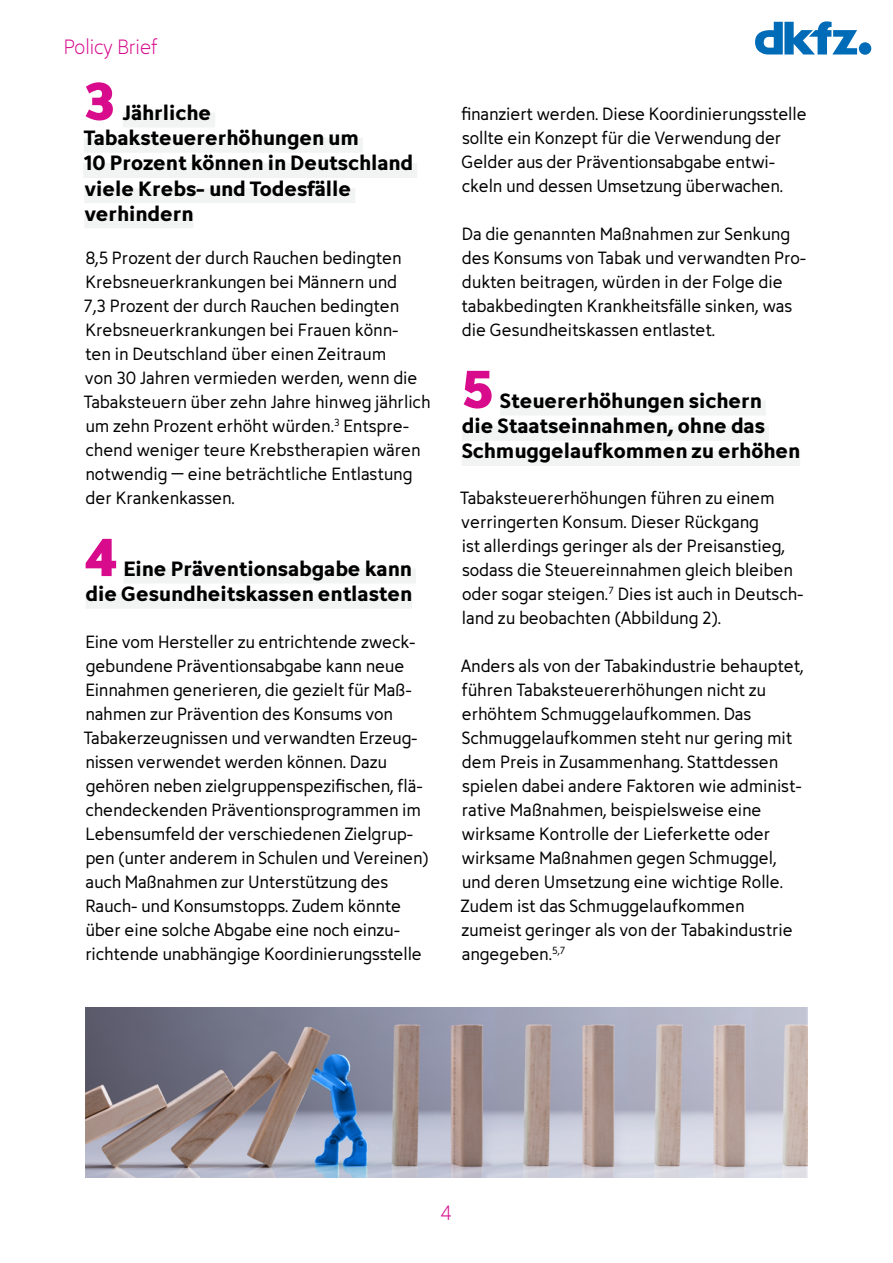
<style>
.page{position:relative;width:893px;height:1263px;background:#fff}
.page>*{position:absolute;margin:0;border:0;box-sizing:border-box;transform-origin:0 0}
.t1{font:900 54px "Avancement 2020";color:#d70b8c}
.t2{font:700 21px/25.2px "Avancement 2020";color:#000}
.t3{font:300 21px "Avancement 2020";color:#d70b8c}
.t4{font:18px/24px "Avancement 2020";color:#000}
</style>
<div class="page">
<div style="left:859px;top:42px;width:12px;height:13px;background:#006bb7;border-radius:50%"></div>
<svg style="left:755px;top:21px;width:102px;height:33px"></svg>
<div style="left:123px;top:113px;width:92px;height:15px;background:#f2f3f3"></div>
<div style="left:84px;top:138px;width:279px;height:15px;background:#f2f3f3"></div>
<div style="left:83px;top:163px;width:334px;height:15px;background:#f2f3f3"></div>
<div style="left:84px;top:188px;width:271px;height:15px;background:#f2f3f3"></div>
<div style="left:84px;top:213px;width:110px;height:15px;background:#f2f3f3"></div>
<div style="left:124px;top:569px;width:292px;height:15px;background:#f2f3f3"></div>
<div style="left:86px;top:594px;width:326px;height:15px;background:#f2f3f3"></div>
<div style="left:500px;top:401px;width:266px;height:15px;background:#f2f3f3"></div>
<div style="left:462px;top:426px;width:307px;height:15px;background:#f2f3f3"></div>
<div style="left:462px;top:451px;width:338px;height:15px;background:#f2f3f3"></div>
<img style="left:85px;top:1008px;width:723px;height:170px">
<p class="t3" style="left:64px;top:32px;width:96px">Policy Brief</p>
<h3 class="t1" style="left:83px;top:55px;width:35px">3</h3>
<h3 class="t2" style="left:83px;top:99px;width:331px;text-indent:39px">Jährliche<br>Tabaksteuererhöhungen um<br>10 Prozent können in Deutschland viele Krebs- und Todesfälle verhindern</h3>
<p class="t4" style="left:84px;top:246px;width:348px">8,5 Prozent der durch Rauchen bedingten Krebsneuerkrankungen bei Männern und<br>7,3 Prozent der durch Rauchen bedingten Krebsneuerkrankungen bei Frauen könn-<br>ten in Deutschland über einen Zeitraum<br>von 30 Jahren vermieden werden, wenn die Tabaksteuern über zehn Jahre hinweg jährlich um zehn Prozent erhöht würden.<sup>3</sup> Entspre&shy;chend weniger teure Krebstherapien wären notwendig – eine beträchtliche Entlastung der Krankenkassen.</p>
<h3 class="t1" style="left:84px;top:511px;width:36px">4</h3>
<h3 class="t2" style="left:86px;top:555px;width:328px;text-align:right">Eine Präventionsabgabe kann<br>die Gesundheitskassen entlasten</h3>
<p class="t4" style="left:84px;top:630px;width:347px">Eine vom Hersteller zu entrichtende zweck&shy;gebundene Präventionsabgabe kann neue Einnahmen generieren, die gezielt für Maß&shy;nahmen zur Prävention des Konsums von Tabakerzeugnissen und verwandten Erzeug&shy;nissen verwendet werden können. Dazu gehören neben zielgruppenspezifischen, flä&shy;chendeckenden Präventionsprogrammen im Lebensumfeld der verschiedenen Zielgrup&shy;pen (unter anderem in Schulen und Vereinen) auch Maßnahmen zur Unterstützung des Rauch- und Konsumstopps. Zudem könnte über eine solche Abgabe eine noch einzu&shy;richtende unabhängige Koordinierungsstelle</p>
<p class="t4" style="left:461px;top:102px;width:347px">finanziert werden. Diese Koordinierungsstelle sollte ein Konzept für die Verwendung der Gelder aus der Präventionsabgabe entwi&shy;ckeln und dessen Umsetzung überwachen.</p>
<p class="t4" style="left:461px;top:222px;width:346px">Da die genannten Maßnahmen zur Senkung des Konsums von Tabak und verwandten Pro&shy;dukten beitragen, würden in der Folge die tabakbedingten Krankheitsfälle sinken, was die Gesundheitskassen entlastet.</p>
<h3 class="t1" style="left:461px;top:343px;width:35px">5</h3>
<h3 class="t2" style="left:462px;top:387px;width:340px;text-indent:38px">Steuererhöhungen sichern<br>die Staatseinnahmen, ohne das<br>Schmuggelaufkommen zu erhöhen</h3>
<p class="t4" style="left:460px;top:486px;width:345px">Tabaksteuererhöhungen führen zu einem verringerten Konsum. Dieser Rückgang<br>ist allerdings geringer als der Preisanstieg, sodass die Steuereinnahmen gleich bleiben oder sogar steigen.<sup>7</sup> Dies ist auch in Deutsch&shy;land zu beobachten (Abbildung 2).</p>
<p class="t4" style="left:461px;top:654px;width:344px">Anders als von der Tabakindustrie behauptet, führen Tabaksteuererhöhungen nicht zu erhöhtem Schmuggelaufkommen. Das Schmuggelaufkommen steht nur gering mit dem Preis in Zusammenhang. Stattdessen spielen dabei andere Faktoren wie administ&shy;rative Maßnahmen, beispielsweise eine wirksame Kontrolle der Lieferkette oder wirksame Maßnahmen gegen Schmuggel, und deren Umsetzung eine wichtige Rolle.<br>Zudem ist das Schmuggelaufkommen zumeist geringer als von der Tabakindustrie angegeben.<sup>5,7</sup></p>
<p class="t3" style="left:441px;top:1198px;width:13px">4</p>
</div>
